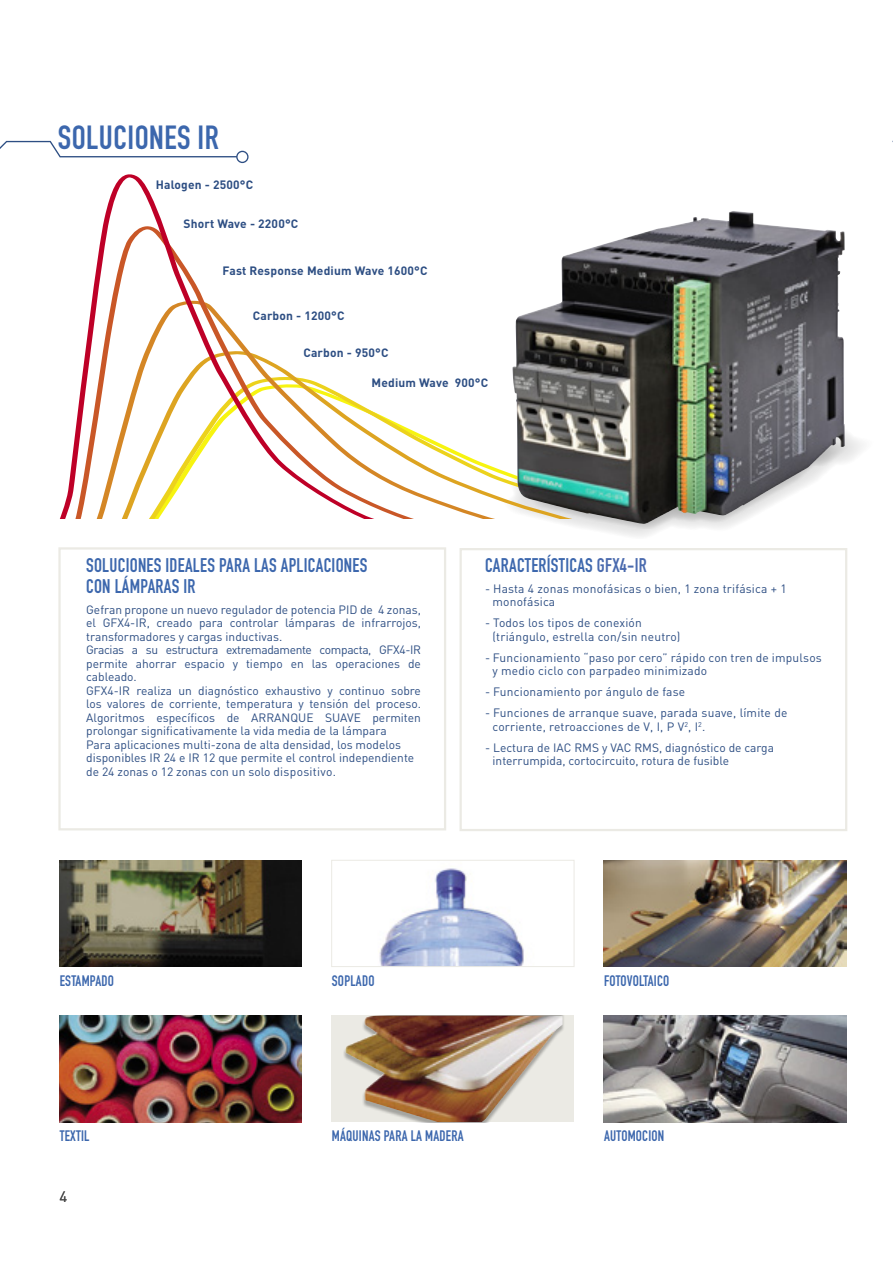
<style>
.page{position:relative;width:893px;height:1263px;background:#fff}
.page>*{position:absolute;margin:0;border:0;box-sizing:border-box;transform-origin:0 0}
.t1{font:33px "DIN Engschrift";letter-spacing:.015em;color:#3c67ad}
.t2{font:19.5px/21px "DIN Engschrift";letter-spacing:.015em;color:#3c67ad;scale:.96 1}
.t3{font:15px "DIN Engschrift";letter-spacing:.015em;color:#3c67ad;scale:.96 1}
.t4{font:15px "DIN";color:#484848}
.t5{font:12px/13.5px "DIN";color:#2d4e83}
.t6{font:700 12px "DIN";letter-spacing:.015em;color:#2d4e83}
.s1{color:#4a6aae}
</style>
<div class="page">
<svg style="left:0;top:141px;width:249px;height:23px"></svg>
<div style="left:58px;top:547px;width:388px;height:283px;border:2px solid #ebeae4"></div>
<div style="left:460px;top:548px;width:387px;height:283px;border:2px solid #ebeae4"></div>
<img style="left:60px;top:860px;width:242px;height:106px">
<img style="left:60px;top:1016px;width:242px;height:106px">
<img style="left:379px;top:868px;width:145px;height:97px">
<div style="left:331px;top:860px;width:243px;height:107px;border:1px solid #ebeae4"></div>
<div style="left:332px;top:1016px;width:242px;height:106px;background:#ebeae4"></div>
<img style="left:345px;top:1016px;width:218px;height:106px">
<img style="left:604px;top:860px;width:242px;height:106px">
<img style="left:604px;top:1016px;width:242px;height:106px">
<svg style="left:59px;top:174px;width:453px;height:345px"></svg>
<img style="left:512px;top:211px;width:333px;height:313px">
<h1 class="t1" style="left:58px;top:118px;width:163px">SOLUCIONES IR</h1>
<p class="t6" style="left:156px;top:176px;width:99px">Halogen - 2500°C</p>
<p class="t6" style="left:183px;top:216px;width:117px">Short Wave - 2200°C</p>
<p class="t6" style="left:223px;top:263px;width:206px">Fast Response Medium Wave 1600°C</p>
<p class="t6" style="left:253px;top:308px;width:93px">Carbon - 1200°C</p>
<p class="t6" style="left:303px;top:345px;width:87px">Carbon - 950°C</p>
<p class="t6" style="left:371px;top:375px;width:118px">Medium Wave 900°C</p>
<h2 class="t2" style="left:86px;top:554px;width:294px">SOLUCIONES IDEALES PARA LAS APLICACIONES<br>CON LÁMPARAS IR</h2>
<p class="t5" style="left:86px;top:602px;width:336px">Gefran propone un nuevo regulador de potencia PID de 4 zonas, el GFX4-IR, creado para controlar lámparas de infrarrojos, transformadores y cargas inductivas.<br>Gracias a su estructura extremadamente compacta, GFX4-IR permite ahorrar espacio y tiempo en las operaciones de cableado.<br>GFX4-IR realiza un diagnóstico exhaustivo y continuo sobre los valores de corriente, temperatura y tensión del proceso.<br>Algoritmos específicos de ARRANQUE SUAVE permiten prolongar significativamente la vida media de la lámpara<br>Para aplicaciones multi-zona de alta densidad, los modelos disponibles IR 24 e IR 12 que permite el control independiente de 24 zonas o 12 zonas con un solo dispositivo.</p>
<h2 class="t2" style="left:485px;top:554px;width:170px">CARACTERÍSTICAS <span class="s1">GFX4-IR</span></h2>
<p class="t5" style="left:493px;top:581px;width:296px;text-indent:-7px">- Hasta 4 zonas monofásicas o bien, 1 zona trifásica + 1 monofásica</p>
<p class="t5" style="left:493px;top:616px;width:189px;text-indent:-7px">- Todos los tipos de conexión (triángulo, estrella con/sin neutro)</p>
<p class="t5" style="left:493px;top:650px;width:331px;text-indent:-7px">- Funcionamiento “paso por cero” rápido con tren de impulsos y medio ciclo con parpadeo minimizado</p>
<p class="t5" style="left:485px;top:685px;width:202px">- Funcionamiento por ángulo de fase</p>
<p class="t5" style="left:493px;top:706px;width:296px;text-indent:-7px">- Funciones de arranque suave, parada suave, límite de corriente, retroacciones de V, I, P V<sup>2</sup>, I<sup>2</sup>.</p>
<p class="t5" style="left:493px;top:740px;width:283px;text-indent:-7px">- Lectura de IAC RMS y VAC RMS, diagnóstico de carga interrumpida, cortocircuito, rotura de fusible</p>
<p class="t3" style="left:60px;top:972px;width:58px">ESTAMPADO</p>
<p class="t3" style="left:60px;top:1127px;width:33px">TEXTIL</p>
<p class="t4" style="left:60px;top:1187px;width:9px">4</p>
<p class="t3" style="left:332px;top:972px;width:46px">SOPLADO</p>
<p class="t3" style="left:332px;top:1127px;width:139px">MÁQUINAS PARA LA MADERA</p>
<p class="t3" style="left:604px;top:972px;width:69px">FOTOVOLTAICO</p>
<p class="t3" style="left:604px;top:1127px;width:64px">AUTOMOCION</p>
</div>
